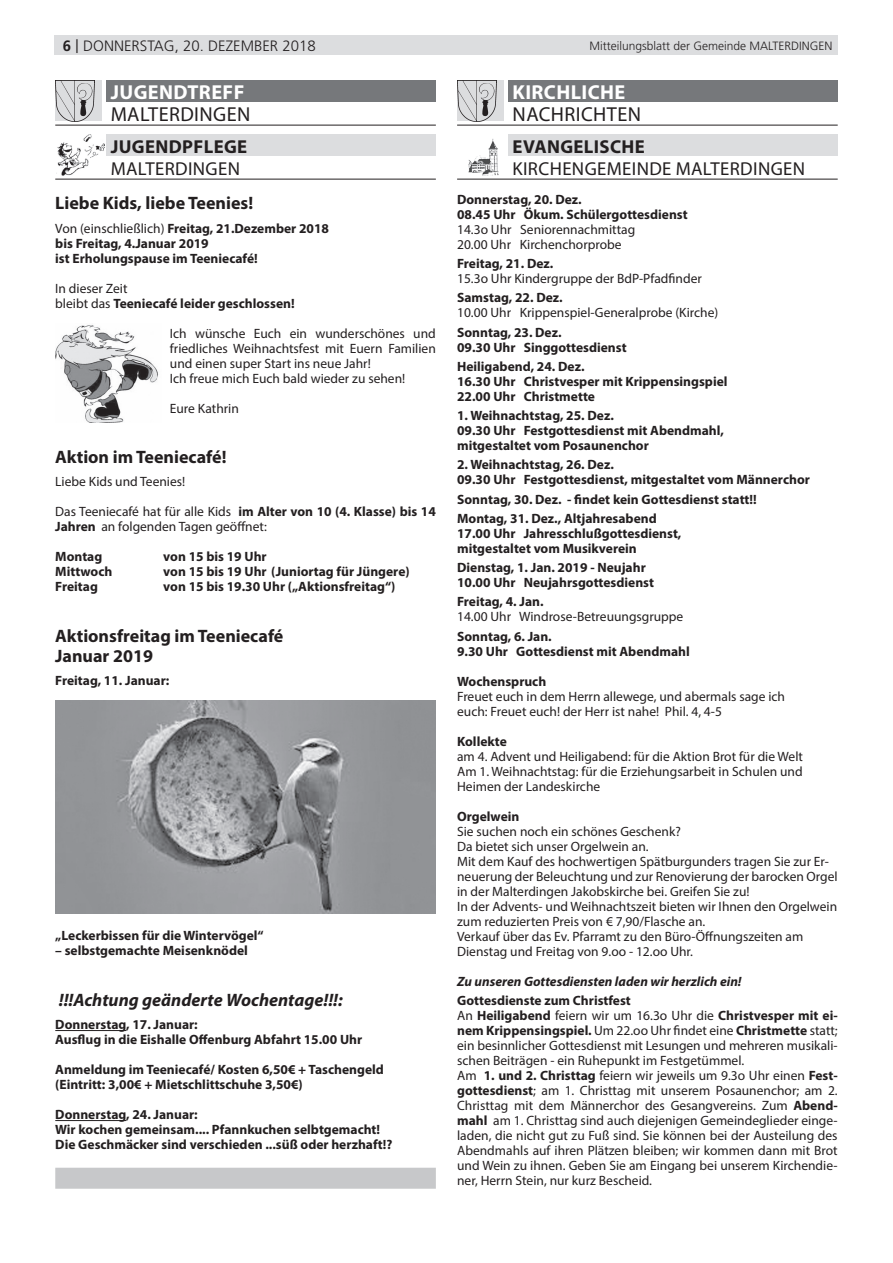
<style>
.page{position:relative;width:893px;height:1263px;background:#fff}
.page>*{position:absolute;margin:0;border:0;box-sizing:border-box;transform-origin:0 0}
.t1{font:20.25px "Myriad Pro";letter-spacing:.02em;color:#231f20}
.t2{font:700 20.25px "Myriad Pro";letter-spacing:.02em;color:#fff}
.t3{font:18.75px "Myriad Pro";letter-spacing:.02em;color:#231f20}
.t4{font:700 18.75px "Myriad Pro";letter-spacing:.02em;color:#231f20}
.t5{font:700 18px/20.2px "Myriad Pro";color:#231f20}
.t6{font:italic 700 18px "Myriad Pro";color:#231f20}
.t7{font:300 15px "Frutiger LT Std";color:#231f20}
.t8{font:13.5px/15px "Myriad Pro";color:#231f20}
.t9{font:700 13.5px/15px "Myriad Pro";color:#231f20}
.t10{font:italic 700 13.5px "Myriad Pro";color:#231f20}
.t11{font:300 12px "Frutiger LT Std";color:#231f20}
.s1{font-weight:700}
.s2{font-family:"Arial Nova";font-weight:400}
.s3{font-weight:400}
</style>
<div class="page">
<div style="left:54px;top:36px;width:784px;height:19px;background:#dcdddf"></div>
<hr style="left:55px;top:1030px;width:71px;height:1px;background:#231f20">
<hr style="left:55px;top:1120px;width:71px;height:1px;background:#231f20">
<div style="left:55px;top:1168px;width:381px;height:21px;background:#c7c8ca"></div>
<div style="left:56px;top:81px;width:46px;height:40px;background:#dcdddf"></div>
<img style="left:56px;top:81px;width:38px;height:40px">
<div style="left:106px;top:81px;width:330px;height:21px;background:#76787b"></div>
<hr style="left:55px;top:125px;width:381px;height:1px;background:#231f20">
<div style="left:106px;top:135px;width:330px;height:21px;background:#dcdddf"></div>
<hr style="left:55px;top:179px;width:381px;height:1px;background:#231f20">
<img style="left:56px;top:135px;width:48px;height:41px">
<img style="left:55px;top:325px;width:103px;height:97px">
<img style="left:55px;top:700px;width:381px;height:213px">
<div style="left:457px;top:81px;width:46px;height:40px;background:#dcdddf"></div>
<img style="left:457px;top:81px;width:39px;height:40px">
<div style="left:508px;top:81px;width:330px;height:21px;background:#76787b"></div>
<hr style="left:457px;top:125px;width:381px;height:1px;background:#231f20">
<div style="left:508px;top:135px;width:330px;height:21px;background:#dcdddf"></div>
<hr style="left:457px;top:179px;width:381px;height:1px;background:#231f20">
<img style="left:469px;top:139px;width:30px;height:36px">
<p class="t7" style="left:63px;top:37px;width:254px"><span class="s1">6</span> <span class="s2">|</span> donnerstag, 20. DEZember 2018</p>
<p class="t11" style="left:589px;top:39px;width:244px">Mitteilungsblatt der Gemeinde MALTERDINGEN</p>
<h1 class="t2" style="left:111px;top:79px;width:135px">JUGENDTREFF</h1>
<h1 class="t1" style="left:111px;top:102px;width:141px">MALTERDINGEN</h1>
<h2 class="t4" style="left:111px;top:134px;width:138px">JUGENDPFLEGE</h2>
<h2 class="t3" style="left:111px;top:157px;width:131px">MALTERDINGEN</h2>
<h3 class="t5" style="left:55px;top:192px;width:199px">Liebe Kids, liebe Teenies!</h3>
<p class="t9" style="left:55px;top:220px;width:275px"><span class="s3">Von (einschließlich)</span> Freitag, 21.Dezember 2018 bis Freitag, 4.Januar 2019<br>ist Erholungspause im Teeniecafé!</p>
<p class="t9" style="left:55px;top:280px;width:241px"><span class="s3">In dieser Zeit<br>bleibt das</span> Teeniecafé leider geschlossen!</p>
<p class="t8" style="left:170px;top:325px;width:267px">Ich wünsche Euch ein wunderschönes und friedliches Weihnachtsfest mit Euern Familien und einen super Start ins neue Jahr!<br>Ich freue mich Euch bald wieder zu sehen!</p>
<p class="t8" style="left:170px;top:400px;width:70px">Eure Kathrin</p>
<h3 class="t5" style="left:55px;top:446px;width:173px">Aktion im Teeniecafé!</h3>
<p class="t8" style="left:55px;top:474px;width:132px">Liebe Kids und Teenies!</p>
<p class="t8" style="left:55px;top:504px;width:382px">Das Teeniecafé hat für alle Kids <span class="s1">im Alter von 10 (4. Klasse) bis 14<br>Jahren</span> an folgenden Tagen geöffnet:</p>
<p class="t9" style="left:55px;top:549px;width:49px">Montag</p>
<p class="t9" style="left:163px;top:549px;width:105px">von 15 bis 19 Uhr</p>
<p class="t9" style="left:55px;top:564px;width:59px">Mittwoch</p>
<p class="t9" style="left:163px;top:564px;width:248px">von 15 bis 19 Uhr (Juniortag für Jüngere)</p>
<p class="t9" style="left:55px;top:579px;width:44px">Freitag</p>
<p class="t9" style="left:163px;top:579px;width:234px">von 15 bis 19.30 Uhr („Aktionsfreitag“)</p>
<h3 class="t5" style="left:55px;top:625px;width:230px">Aktionsfreitag im Teeniecafé<br>Januar 2019</h3>
<p class="t9" style="left:55px;top:673px;width:116px">Freitag, 11. Januar:</p>
<h1 class="t2" style="left:513px;top:79px;width:114px">KIRCHLICHE</h1>
<h1 class="t1" style="left:513px;top:102px;width:130px">NACHRICHTEN</h1>
<h2 class="t4" style="left:513px;top:134px;width:134px">EVANGELISCHE</h2>
<h2 class="t3" style="left:513px;top:157px;width:294px">KIRCHENGEMEINDE MALTERDINGEN</h2>
<p class="t9" style="left:457px;top:191px;width:232px">Donnerstag, 20. Dez.<br>08.45 Uhr Ökum. Schülergottesdienst</p>
<p class="t8" style="left:457px;top:222px;width:180px">14.3o Uhr Seniorennachmittag<br>20.00 Uhr Kirchenchorprobe</p>
<p class="t9" style="left:457px;top:256px;width:98px">Freitag, 21. Dez.</p>
<p class="t8" style="left:457px;top:271px;width:246px">15.3o Uhr Kindergruppe der BdP-Pfadfinder</p>
<p class="t9" style="left:457px;top:290px;width:107px">Samstag, 22. Dez.</p>
<p class="t8" style="left:457px;top:305px;width:263px">10.00 Uhr Krippenspiel-Generalprobe (Kirche)</p>
<p class="t9" style="left:457px;top:324px;width:171px">Sonntag, 23. Dez.<br>09.30 Uhr Singgottesdienst</p>
<p class="t9" style="left:457px;top:358px;width:272px">Heiligabend, 24. Dez.<br>16.30 Uhr Christvesper mit Krippensingspiel<br>22.00 Uhr Christmette</p>
<p class="t9" style="left:457px;top:408px;width:268px">1. Weihnachtstag, 25. Dez.<br>09.30 Uhr Festgottesdienst mit Abendmahl, mitgestaltet vom Posaunenchor</p>
<p class="t9" style="left:457px;top:457px;width:354px">2. Weihnachtstag, 26. Dez.<br>09.30 Uhr Festgottesdienst, mitgestaltet vom Männerchor</p>
<p class="t9" style="left:457px;top:489px;width:301px;line-height:19.2px">Sonntag, 30. Dez. - findet kein Gottesdienst statt!!<br>Montag, 31. Dez., Altjahresabend</p>
<p class="t9" style="left:457px;top:525px;width:226px">17.00 Uhr Jahresschlußgottesdienst, mitgestaltet vom Musikverein</p>
<p class="t9" style="left:457px;top:560px;width:198px">Dienstag, 1. Jan. 2019 - Neujahr<br>10.00 Uhr Neujahrsgottesdienst</p>
<p class="t9" style="left:457px;top:594px;width:88px">Freitag, 4. Jan.</p>
<p class="t8" style="left:457px;top:609px;width:228px">14.00 Uhr Windrose-Betreuungsgruppe</p>
<p class="t9" style="left:457px;top:628px;width:234px">Sonntag, 6. Jan.<br>9.30 Uhr Gottesdienst mit Abendmahl</p>
<p class="t9" style="left:457px;top:673px;width:91px">Wochenspruch</p>
<p class="t8" style="left:457px;top:688px;width:329px">Freuet euch in dem Herrn allewege, und abermals sage ich euch: Freuet euch! der Herr ist nahe! Phil. 4, 4-5</p>
<p class="t9" style="left:457px;top:733px;width:51px">Kollekte</p>
<p class="t8" style="left:457px;top:748px;width:347px;text-align:justify">am 4. Advent und Heiligabend: für die Aktion Brot für die Welt Am 1. Weihnachtstag: für die Erziehungsarbeit in Schulen und Heimen der Landeskirche</p>
<p class="t9" style="left:457px;top:808px;width:64px">Orgelwein</p>
<p class="t8" style="left:457px;top:823px;width:382px">Sie suchen noch ein schönes Geschenk?<br>Da bietet sich unser Orgelwein an.<br>Mit dem Kauf des hochwertigen Spätburgunders tragen Sie zur Er&shy;neuerung der Beleuchtung und zur Renovierung der barocken Orgel in der Malterdingen Jakobskirche bei. Greifen Sie zu!<br>In der Advents- und Weihnachtszeit bieten wir Ihnen den Orgelwein zum reduzierten Preis von € 7,90/Flasche an.<br>Verkauf über das Ev. Pfarramt zu den Büro-Öffnungszeiten am Dienstag und Freitag von 9.oo - 12.oo Uhr.</p>
<p class="t10" style="left:457px;top:972px;width:286px">Zu unseren Gottesdiensten laden wir herzlich ein!</p>
<p class="t8" style="left:457px;top:993px;width:382px"><span class="s1">Gottesdienste zum Christfest<br></span>An <span class="s1">Heiligabend</span> feiern wir um 16.3o Uhr die <span class="s1">Christvesper mit ei&shy;nem Krippensingspiel.</span> Um 22.oo Uhr findet eine <span class="s1">Christmette</span> statt; ein besinnlicher Gottesdienst mit Lesungen und mehreren musikali&shy;schen Beiträgen - ein Ruhepunkt im Festgetümmel.<br>Am <span class="s1">1. und 2. Christtag</span> feiern wir jeweils um 9.3o Uhr einen <span class="s1">Fest&shy;gottesdienst</span>; am 1. Christtag mit unserem Posaunenchor; am 2.<br>Christtag mit dem Männerchor des Gesangvereins. Zum <span class="s1">Abend&shy;mahl</span> am 1. Christtag sind auch diejenigen Gemeindeglieder einge&shy;laden, die nicht gut zu Fuß sind. Sie können bei der Austeilung des Abendmahls auf ihren Plätzen bleiben; wir kommen dann mit Brot und Wein zu ihnen. Geben Sie am Eingang bei unserem Kirchendie&shy;ner, Herrn Stein, nur kurz Bescheid.</p>
<p class="t9" style="left:55px;top:928px;width:210px">„Leckerbissen für die Wintervögel“</p>
<p class="t9" style="left:55px;top:943px;width:194px">– selbstgemachte Meisenknödel</p>
<h3 class="t6" style="left:59px;top:988px;width:285px">!!!Achtung geänderte Wochentage!!!:</h3>
<p class="t9" style="left:55px;top:1017px;width:308px">Donnerstag, 17. Januar:<br>Ausflug in die Eishalle Offenburg Abfahrt 15.00 Uhr</p>
<p class="t9" style="left:55px;top:1062px;width:330px">Anmeldung im Teeniecafé/ Kosten 6,50€ + Taschengeld (Eintritt: 3,00€ + Mietschlittschuhe 3,50€)</p>
<p class="t9" style="left:55px;top:1107px;width:339px">Donnerstag, 24. Januar:<br>Wir kochen gemeinsam.... Pfannkuchen selbtgemacht!<br>Die Geschmäcker sind verschieden ...süß oder herzhaft!?</p>
</div>
